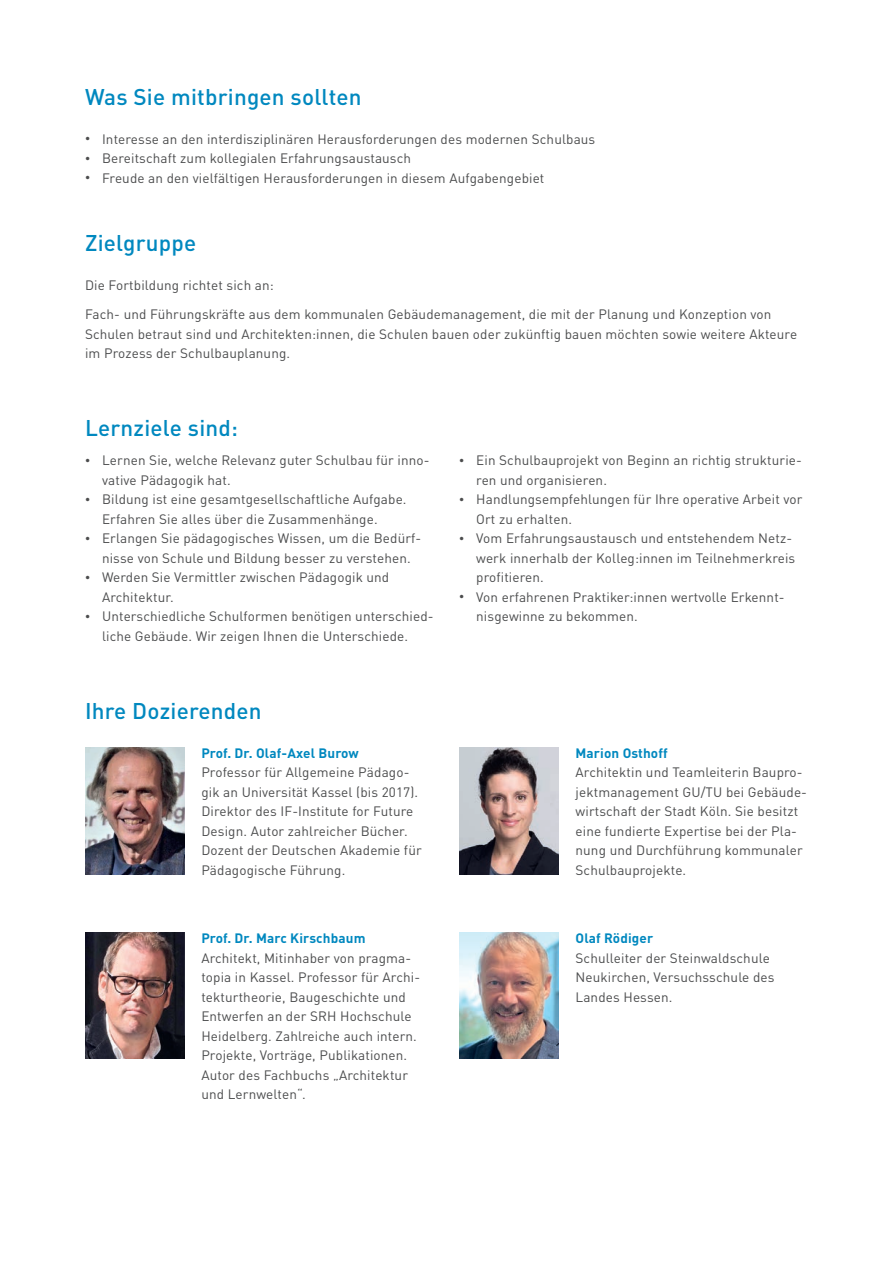
<style>
.page{position:relative;width:893px;height:1263px;background:#fff}
.page>*{position:absolute;margin:0;border:0;box-sizing:border-box;transform-origin:0 0}
._04_Titel_15pt_blau{font:500 22.5px "DIN Pro";letter-spacing:.01em;color:#0088bf}
._07_Copy_Fließtext{font:13.5px/19.5px "DIN Pro";letter-spacing:.01em;color:#4b4c4d}
._07_Copy_Fließtext-2{font:700 13.5px "DIN Pro";letter-spacing:.01em;color:#0088bf}
.s1{font-weight:700;font-size:10.5px}
</style>
<div class="page">
<img style="left:85px;top:747px;width:99px;height:127px">
<img style="left:85px;top:932px;width:99px;height:127px">
<img style="left:459px;top:747px;width:99px;height:127px">
<img style="left:459px;top:932px;width:99px;height:127px">
<p class="_04_Titel_15pt_blau" style="left:85px;top:78px;width:278px">Was Sie mitbringen sollten</p>
<p class="_07_Copy_Fließtext" style="left:85px;top:128px;width:512px"><span class="s1">•</span> Interesse an den interdisziplinären Herausforderungen des modernen Schulbaus</p>
<p class="_07_Copy_Fließtext" style="left:85px;top:147px;width:328px"><span class="s1">•</span> Bereitschaft zum kollegialen Erfahrungsaustausch</p>
<p class="_07_Copy_Fließtext" style="left:85px;top:167px;width:461px"><span class="s1">•</span> Freude an den vielfältigen Herausforderungen in diesem Aufgabengebiet</p>
<p class="_04_Titel_15pt_blau" style="left:85px;top:224px;width:113px">Zielgruppe</p>
<p class="_07_Copy_Fließtext" style="left:85px;top:274px;width:190px">Die Fortbildung richtet sich an:</p>
<p class="_07_Copy_Fließtext" style="left:85px;top:303px;width:714px">Fach- und Führungskräfte aus dem kommunalen Gebäudemanagement, die mit der Planung und Konzeption von<br>Schulen betraut sind und Architekten:innen, die Schulen bauen oder zukünftig bauen möchten sowie weitere Akteure im Prozess der Schulbauplanung.</p>
<p class="_04_Titel_15pt_blau" style="left:85px;top:410px;width:154px">Lernziele sind:</p>
<p class="_07_Copy_Fließtext" style="left:102px;top:449px;width:329px;text-indent:-17px"><span class="s1">•</span> Lernen Sie, welche Relevanz guter Schulbau für inno&shy;vative Pädagogik hat.</p>
<p class="_07_Copy_Fließtext" style="left:102px;top:488px;width:306px;text-indent:-17px"><span class="s1">•</span> Bildung ist eine gesamtgesellschaftliche Aufgabe.<br>Erfahren Sie alles über die Zusammenhänge.</p>
<p class="_07_Copy_Fließtext" style="left:85px;top:527px;width:338px;text-align:center"><span class="s1">•</span> Erlangen Sie pädagogisches Wissen, um die Bedürf&shy;nisse von Schule und Bildung besser zu verstehen.</p>
<p class="_07_Copy_Fließtext" style="left:102px;top:566px;width:289px;text-indent:-17px"><span class="s1">•</span> Werden Sie Vermittler zwischen Pädagogik und<br>Architektur.</p>
<p class="_07_Copy_Fließtext" style="left:102px;top:605px;width:333px;text-indent:-17px"><span class="s1">•</span> Unterschiedliche Schulformen benötigen unterschied&shy;liche Gebäude. Wir zeigen Ihnen die Unterschiede.</p>
<p class="_04_Titel_15pt_blau" style="left:85px;top:692px;width:178px">Ihre Dozierenden</p>
<p class="_07_Copy_Fließtext-2" style="left:201px;top:742px;width:159px">Prof. Dr. Olaf-Axel Burow</p>
<p class="_07_Copy_Fließtext" style="left:201px;top:761px;width:222px">Professor für Allgemeine Pädago&shy;gik an Universität Kassel (bis 2017).<br>Direktor des IF-Institute for Future Design. Autor zahlreicher Bücher.<br>Dozent der Deutschen Akademie für Pädagogische Führung.</p>
<p class="_07_Copy_Fließtext-2" style="left:201px;top:927px;width:166px">Prof. Dr. Marc Kirschbaum</p>
<p class="_07_Copy_Fließtext" style="left:201px;top:947px;width:220px">Architekt, Mitinhaber von pragma&shy;topia in Kassel. Professor für Archi&shy;tekturtheorie, Baugeschichte und Entwerfen an der SRH Hochschule Heidelberg. Zahlreiche auch intern.<br>Projekte, Vorträge, Publikationen.<br>Autor des Fachbuchs „Architektur und Lernwelten“.</p>
<p class="_07_Copy_Fließtext" style="left:476px;top:449px;width:327px;text-indent:-17px"><span class="s1">•</span> Ein Schulbauprojekt von Beginn an richtig strukturie&shy;ren und organisieren.</p>
<p class="_07_Copy_Fließtext" style="left:476px;top:488px;width:328px;text-indent:-17px"><span class="s1">•</span> Handlungsempfehlungen für Ihre operative Arbeit vor<br>Ort zu erhalten.</p>
<p class="_07_Copy_Fließtext" style="left:476px;top:527px;width:321px;text-indent:-17px"><span class="s1">•</span> Vom Erfahrungsaustausch und entstehendem Netz&shy;werk innerhalb der Kolleg:innen im Teilnehmerkreis profitieren.</p>
<p class="_07_Copy_Fließtext" style="left:476px;top:586px;width:310px;text-indent:-17px"><span class="s1">•</span> Von erfahrenen Praktiker:innen wertvolle Erkennt&shy;nisgewinne zu bekommen.</p>
<p class="_07_Copy_Fließtext-2" style="left:575px;top:742px;width:94px">Marion Osthoff</p>
<p class="_07_Copy_Fließtext" style="left:575px;top:761px;width:233px">Architektin und Teamleiterin Baupro&shy;jektmanagement GU/TU bei Gebäude&shy;wirtschaft der Stadt Köln. Sie besitzt eine fundierte Expertise bei der Pla&shy;nung und Durchführung kommunaler Schulbauprojekte.</p>
<p class="_07_Copy_Fließtext-2" style="left:575px;top:927px;width:79px">Olaf Rödiger</p>
<p class="_07_Copy_Fließtext" style="left:575px;top:947px;width:201px">Schulleiter der Steinwaldschule<br>Neukirchen, Versuchsschule des<br>Landes Hessen.</p>
</div>
